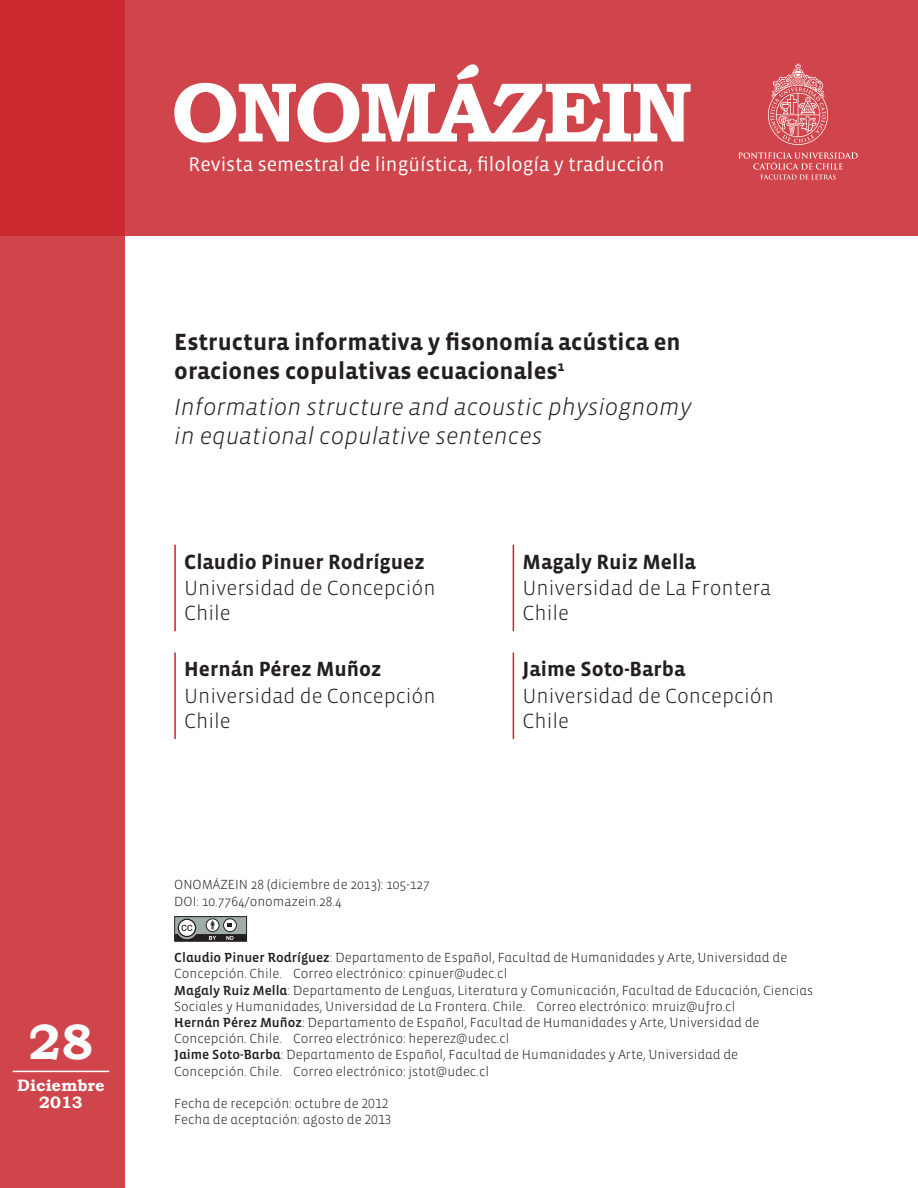
<style>
.page{position:relative;width:918px;height:1188px;background:#fff}
.page>*{position:absolute;margin:0;border:0;box-sizing:border-box;transform-origin:0 0}
.t1{font:700 49.5px "Bookman Old Style";color:#fff}
.t2{font:700 24px "Vista Sans";color:#231f20}
.t3{font:italic 300 24px "Vista Sans";color:#231f20}
.t4{font:300 21px/25.2px "Vista Sans";color:#231f20}
.t5{font:700 21px "Vista Sans";color:#231f20}
.t6{font:19.95px "Vista Sans";color:#fff}
.t7{font:700 16.5px "Bookman Old Style";color:#fff}
.t8{font:300 13.5px/16.2px "Vista Sans Alt";color:#231f20}
.t9{font:300 13.5px "Vista Sans";color:#231f20}
.s1{font-family:"Vista Sans Alt Med";font-weight:400}
</style>
<div class="page">
<div style="left:0;top:0;width:125px;height:1188px;background:#d0454b"></div>
<svg style="left:175px;top:917px;width:72px;height:24px"></svg>
<div style="left:174px;top:916px;width:73px;height:26px;border:1px solid #231f20"></div>
<div style="left:178px;top:919px;width:18px;height:18px;border:1px solid #231f20;border-radius:50%"></div>
<div style="left:206px;top:918px;width:13px;height:14px;border:1px solid #231f20;border-radius:50%"></div>
<div style="left:223px;top:918px;width:14px;height:14px;border:1px solid #231f20;border-radius:50%"></div>
<svg style="left:175px;top:921px;width:71px;height:20px"></svg>
<hr style="left:13px;top:1071px;width:96px;height:1px;background:#fff">
<svg style="left:0;top:0;width:918px;height:236px;background:#ce4046"></svg>
<svg style="left:174px;top:64px;width:517px;height:79px"></svg>
<svg style="left:738px;top:152px;width:120px;height:28px;background:#d65e64"></svg>
<svg style="left:768px;top:64px;width:60px;height:81px;background:#da6d72"></svg>
<hr style="left:174px;top:545px;width:2px;height:86px;background:#c8242b">
<hr style="left:174px;top:652px;width:2px;height:87px;background:#c8242b">
<hr style="left:513px;top:545px;width:1px;height:86px;background:#c8242b">
<hr style="left:513px;top:652px;width:1px;height:87px;background:#c8242b">
<p class="t1" style="left:28px;top:1007px;width:67px">28</p>
<p class="t7" style="left:17px;top:1074px;width:89px">Diciembre</p>
<p class="t7" style="left:39px;top:1090px;width:45px">2013</p>
<p class="t6" style="left:189px;top:154px;width:477px">Revista semestral de lingüística, filología y traducción</p>
<p class="t2" style="left:174px;top:330px;width:508px">Estructura informativa y fisonomía acústica en</p>
<p class="t2" style="left:174px;top:359px;width:392px">oraciones copulativas ecuacionales<sup>1</sup></p>
<p class="t3" style="left:174px;top:395px;width:519px">Information structure and acoustic physiognomy</p>
<p class="t3" style="left:174px;top:424px;width:370px">in equational copulative sentences</p>
<p class="t5" style="left:184px;top:551px;width:242px">Claudio Pinuer Rodríguez</p>
<p class="t5" style="left:523px;top:551px;width:175px">Magaly Ruiz Mella</p>
<p class="t4" style="left:184px;top:576px;width:253px">Universidad de Concepción</p>
<p class="t4" style="left:184px;top:601px;width:48px">Chile</p>
<p class="t4" style="left:523px;top:576px;width:250px">Universidad de La Frontera<br>Chile</p>
<p class="t5" style="left:184px;top:659px;width:199px">Hernán Pérez Muñoz</p>
<p class="t5" style="left:523px;top:659px;width:164px">Jaime Soto-Barba</p>
<p class="t4" style="left:184px;top:684px;width:253px">Universidad de Concepción</p>
<p class="t4" style="left:184px;top:709px;width:48px">Chile</p>
<p class="t4" style="left:523px;top:684px;width:253px">Universidad de Concepción</p>
<p class="t4" style="left:523px;top:709px;width:48px">Chile</p>
<p class="t9" style="left:174px;top:878px;width:257px">ONOMÁZEIN 28 (diciembre de 2013): 105-127</p>
<p class="t9" style="left:174px;top:894px;width:169px">DOI: 10.7764/onomazein.28.4</p>
<p class="t8" style="left:174px;top:950px;width:614px"><span class="s1">Claudio Pinuer Rodríguez</span>: Departamento de Español, Facultad de Humanidades y Arte, Universidad de</p>
<p class="t8" style="left:174px;top:966px;width:335px">Concepción. Chile. Correo electrónico: cpinuer@udec.cl</p>
<p class="t8" style="left:174px;top:982px;width:640px"><span class="s1">Magaly Ruiz Mella</span>: Departamento de Lenguas, Literatura y Comunicación, Facultad de Educación, Ciencias<br>Sociales y Humanidades, Universidad de La Frontera. Chile. Correo electrónico: mruiz@ufro.cl</p>
<p class="t8" style="left:174px;top:1015px;width:587px"><span class="s1">Hernán Pérez Muñoz</span>: Departamento de Español, Facultad de Humanidades y Arte, Universidad de</p>
<p class="t8" style="left:174px;top:1031px;width:337px">Concepción. Chile. Correo electrónico: heperez@udec.cl</p>
<p class="t8" style="left:174px;top:1047px;width:565px"><span class="s1">Jaime Soto-Barba</span>: Departamento de Español, Facultad de Humanidades y Arte, Universidad de</p>
<p class="t8" style="left:174px;top:1063px;width:316px">Concepción. Chile. Correo electrónico: jstot@udec.cl</p>
<p class="t8" style="left:174px;top:1096px;width:216px">Fecha de recepción: octubre de 2012</p>
<p class="t8" style="left:174px;top:1112px;width:219px">Fecha de aceptación: agosto de 2013</p>
</div>
